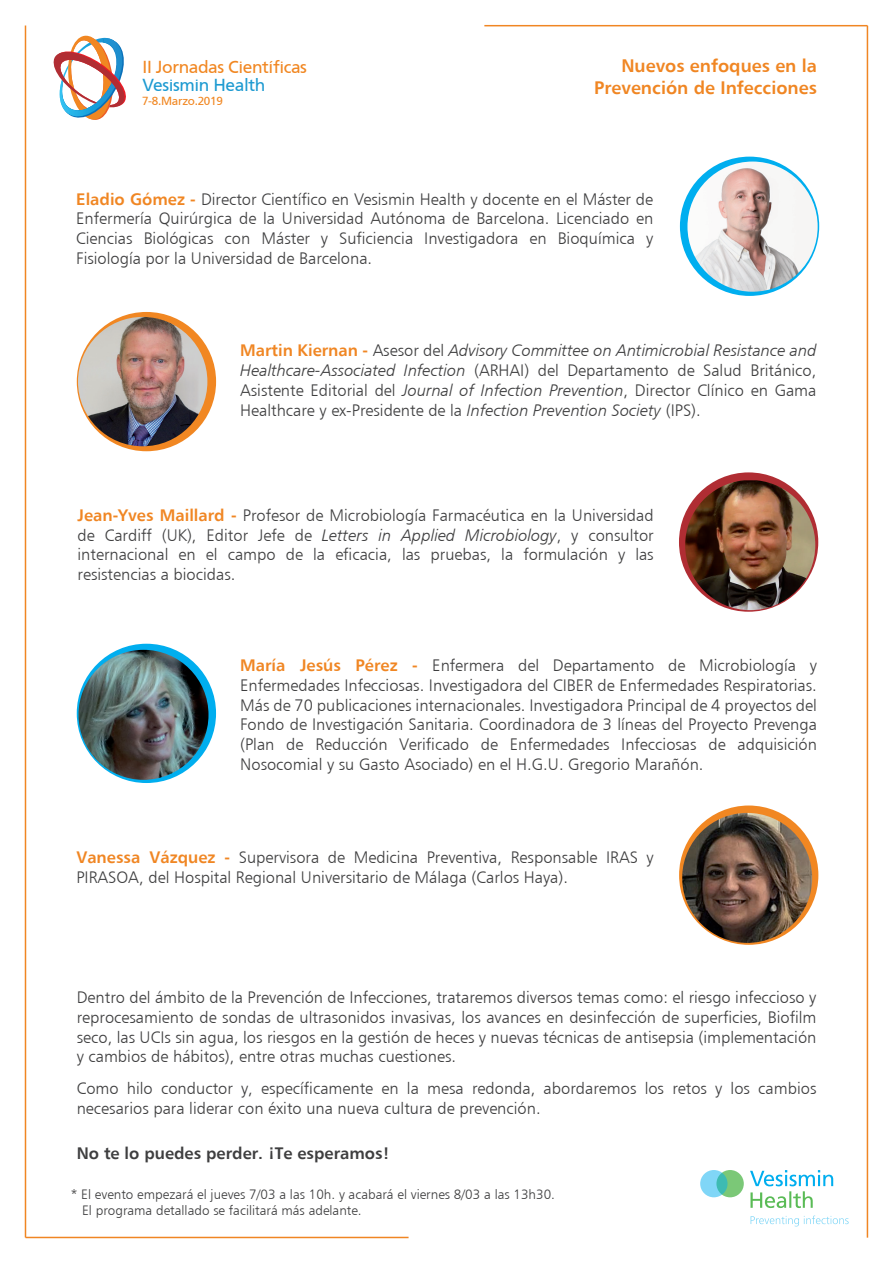
<style>
.page{position:relative;width:893px;height:1263px;background:#fff}
.page>*{position:absolute;margin:0;border:0;box-sizing:border-box;transform-origin:0 0}
.t1{font:18px/21.6px "Humanist 777 BT Bold B";color:#f08623;text-align:right}
.t2{font:17.4px "Frutiger";letter-spacing:-.025em;color:#f18722}
.t3{font:17.4px "Frutiger";letter-spacing:-.025em;color:#1d9ad1}
.t4{font:16.5px/19.8px "Humanist 777 BT Light B";color:#3e3e3f;text-align:justify}
.t5{font:16.5px "Humanist 777 BT Light Italic B";color:#3e3e3f}
.t6{font:16.5px "Humanist 777 BT Bold B";color:#3e3e3f}
.t7{font:13.5px/16.2px "Humanist 777 BT Light B";color:#3e3e3f}
.t8{font:11.7px "Frutiger";letter-spacing:-.025em;color:#f18722}
.s1{font-family:"Humanist 777 BT Bold B";color:#f08623}
.s2{font-family:"Humanist 777 BT Light B"}
.s3{font-family:"Humanist 777 BT Light Italic B"}
</style>
<div class="page">
<svg style="left:77px;top:644px;width:139px;height:139px;background:#07aae7"></svg>
<div style="left:679px;top:472px;width:139px;height:140px;background:#b02d33;border-radius:50%"></div>
<svg style="left:77px;top:312px;width:139px;height:139px;background:#ec8829"></svg>
<svg style="left:53px;top:35px;width:73px;height:85px"></svg>
<hr style="left:484px;top:25px;width:383px;height:1px;background:#f08623">
<hr style="left:867px;top:26px;width:1px;height:1212px;background:#f08623">
<hr style="left:25px;top:1237px;width:384px;height:1px;background:#f08623">
<hr style="left:25px;top:26px;width:1px;height:1211px;background:#f08623">
<svg style="left:716px;top:1170px;width:28px;height:27px"></svg>
<svg style="left:750px;top:1215px;width:99px;height:11px"></svg>
<svg style="left:750px;top:1170px;width:83px;height:38px"></svg>
<svg style="left:700px;top:1170px;width:27px;height:27px"></svg>
<img style="left:79px;top:650px;width:129px;height:130px;border-radius:65px">
<svg style="left:679px;top:805px;width:139px;height:140px;background:#f08d2f"></svg>
<img style="left:78px;top:317px;width:129px;height:129px;border-radius:65px">
<img style="left:685px;top:480px;width:130px;height:130px">
<img style="left:682px;top:813px;width:130px;height:130px;border-radius:64px">
<div style="left:680px;top:157px;width:139px;height:139px;background:#00aeef;border-radius:50%"></div>
<img style="left:687px;top:162px;width:131px;height:130px;border-radius:65px">
<p class="t2" style="left:143px;top:55px;width:166px">II Jornadas Científicas</p>
<p class="t3" style="left:143px;top:73px;width:124px">Vesismin Health</p>
<p class="t8" style="left:142px;top:93px;width:82px">7-8.Marzo.2019</p>
<p class="t1" style="left:594px;top:55px;width:224px">Nuevos enfoques en la<br>Prevención de Infecciones</p>
<p class="t4" style="left:76px;top:189px;width:578px"><span class="s1">Eladio Gómez -</span> Director Científico en Vesismin Health y docente en el Máster de Enfermería Quirúrgica de la Universidad Autónoma de Barcelona. Licenciado en Ciencias Biológicas con Máster y Suficiencia Investigadora en Bioquímica y Fisiología por la Universidad de Barcelona.</p>
<p class="t5" style="left:240px;top:340px;width:578px"><span class="s1">Martin Kiernan -</span> <span class="s2">Asesor del</span> Advisory Committee on Antimicrobial Resistance and</p>
<p class="t4" style="left:240px;top:360px;width:578px"><span class="s3">Healthcare-Associated Infection</span> (ARHAI) del Departamento de Salud Británico, Asistente Editorial del <span class="s3">Journal of Infection Prevention</span>, Director Clínico en Gama Healthcare y ex-Presidente de la <span class="s3">Infection Prevention Society</span> (IPS).</p>
<p class="t4" style="left:78px;top:505px;width:578px"><span class="s1">Jean-Yves Maillard -</span> Profesor de Microbiología Farmacéutica en la Universidad de Cardiff (UK), Editor Jefe de <span class="s3">Letters in Applied Microbiology</span>, y consultor internacional en el campo de la eficacia, las pruebas, la formulación y las resistencias a biocidas.</p>
<p class="t4" style="left:240px;top:655px;width:578px"><span class="s1">María Jesús Pérez -</span> Enfermera del Departamento de Microbiología y Enfermedades Infecciosas. Investigadora del CIBER de Enfermedades Respiratorias.<br>Más de 70 publicaciones internacionales. Investigadora Principal de 4 proyectos del Fondo de Investigación Sanitaria. Coordinadora de 3 líneas del Proyecto Prevenga (Plan de Reducción Verificado de Enfermedades Infecciosas de adquisición Nosocomial y su Gasto Asociado) en el H.G.U. Gregorio Marañón.</p>
<p class="t4" style="left:76px;top:847px;width:579px"><span class="s1">Vanessa Vázquez -</span> Supervisora de Medicina Preventiva, Responsable IRAS y<br>PIRASOA, del Hospital Regional Universitario de Málaga (Carlos Haya).</p>
<p class="t4" style="left:77px;top:987px;width:741px">Dentro del ámbito de la Prevención de Infecciones, trataremos diversos temas como: el riesgo infeccioso y reprocesamiento de sondas de ultrasonidos invasivas, los avances en desinfección de superficies, Biofilm seco, las UCIs sin agua, los riesgos en la gestión de heces y nuevas técnicas de antisepsia (implementación y cambios de hábitos), entre otras muchas cuestiones.</p>
<p class="t4" style="left:77px;top:1078px;width:741px">Como hilo conductor y, específicamente en la mesa redonda, abordaremos los retos y los cambios necesarios para liderar con éxito una nueva cultura de prevención.</p>
<p class="t6" style="left:77px;top:1142px;width:314px">No te lo puedes perder. ¡Te esperamos!</p>
<p class="t7" style="left:82px;top:1185px;width:474px;text-indent:-11px">* El evento empezará el jueves 7/03 a las 10h. y acabará el viernes 8/03 a las 13h30.<br>El programa detallado se facilitará más adelante.</p>
</div>
